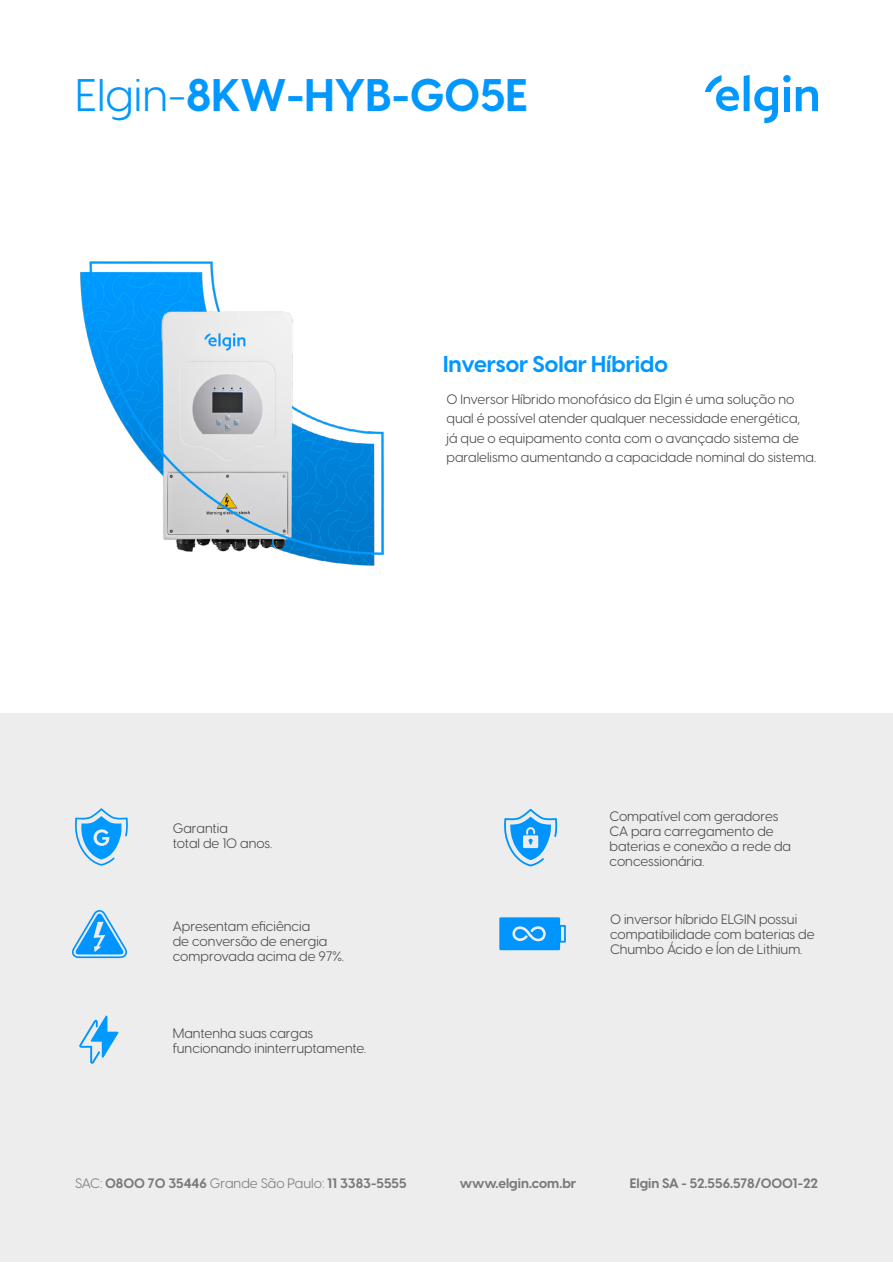
<style>
.page{position:relative;width:893px;height:1263px;background:#fff}
.page>*{position:absolute;margin:0;border:0;box-sizing:border-box;transform-origin:0 0}
.t1{font:700 45px "Visby CF";color:#0098ff}
.t2{font:700 22.5px "Visby CF";color:#0098ff}
.t3{font:13.5px/15px "Visby CF";color:#474747}
.t4{font:700 13.5px "Visby CF";color:#787979}
.s1{font-weight:400}
</style>
<div class="page">
<div style="left:0;top:713px;width:893px;height:548px;background:#ededed"></div>
<img style="left:80px;top:261px;width:304px;height:305px">
<div style="left:783px;top:75px;width:8px;height:7px;background:#09f;border-radius:50%"></div>
<div style="left:784px;top:87px;width:6px;height:24px;background:#09f"></div>
<svg style="left:796px;top:86px;width:22px;height:25px"></svg>
<svg style="left:705px;top:75px;width:73px;height:48px"></svg>
<svg style="left:75px;top:808px;width:53px;height:58px"></svg>
<svg style="left:499px;top:917px;width:67px;height:33px;background:#28a3fb"></svg>
<svg style="left:504px;top:809px;width:53px;height:57px"></svg>
<svg style="left:72px;top:910px;width:55px;height:48px"></svg>
<svg style="left:79px;top:1016px;width:39px;height:48px"></svg>
<h1 class="t1" style="left:75px;top:66px;width:454px"><span class="s1">Elgin-</span>8KW-HYB-G05E</h1>
<h2 class="t2" style="left:443px;top:349px;width:226px">Inversor Solar Híbrido</h2>
<p class="t3" style="left:446px;top:389px;width:371px;line-height:19.5px">O Inversor Híbrido monofásico da Elgin é uma solução no qual é possível atender qualquer necessidade energética,<br>já que o equipamento conta com o avançado sistema de paralelismo aumentando a capacidade nominal do sistema.</p>
<p class="t3" style="left:173px;top:820px;width:101px">Garantia<br>total de 10 anos.</p>
<p class="t3" style="left:173px;top:918px;width:173px">Apresentam eficiência<br>de conversão de energia comprovada acima de 97%.</p>
<p class="t3" style="left:173px;top:1026px;width:195px">Mantenha suas cargas funcionando ininterruptamente.</p>
<p class="t3" style="left:609px;top:809px;width:183px">Compatível com geradores<br>CA para carregamento de baterias e conexão a rede da concessionária.</p>
<p class="t3" style="left:610px;top:912px;width:206px">O inversor híbrido ELGIN possui compatibilidade com baterias de<br>Chumbo Ácido e Íon de Lithium.</p>
<p class="t4" style="left:75px;top:1174px;width:333px"><span class="s1">SAC:</span> 0800 70 35446 <span class="s1">Grande São Paulo:</span> 11 3383-5555</p>
<p class="t4" style="left:460px;top:1174px;width:118px">www.elgin.com.br</p>
<p class="t4" style="left:630px;top:1174px;width:190px">Elgin SA - 52.556.578/0001-22</p>
</div>
